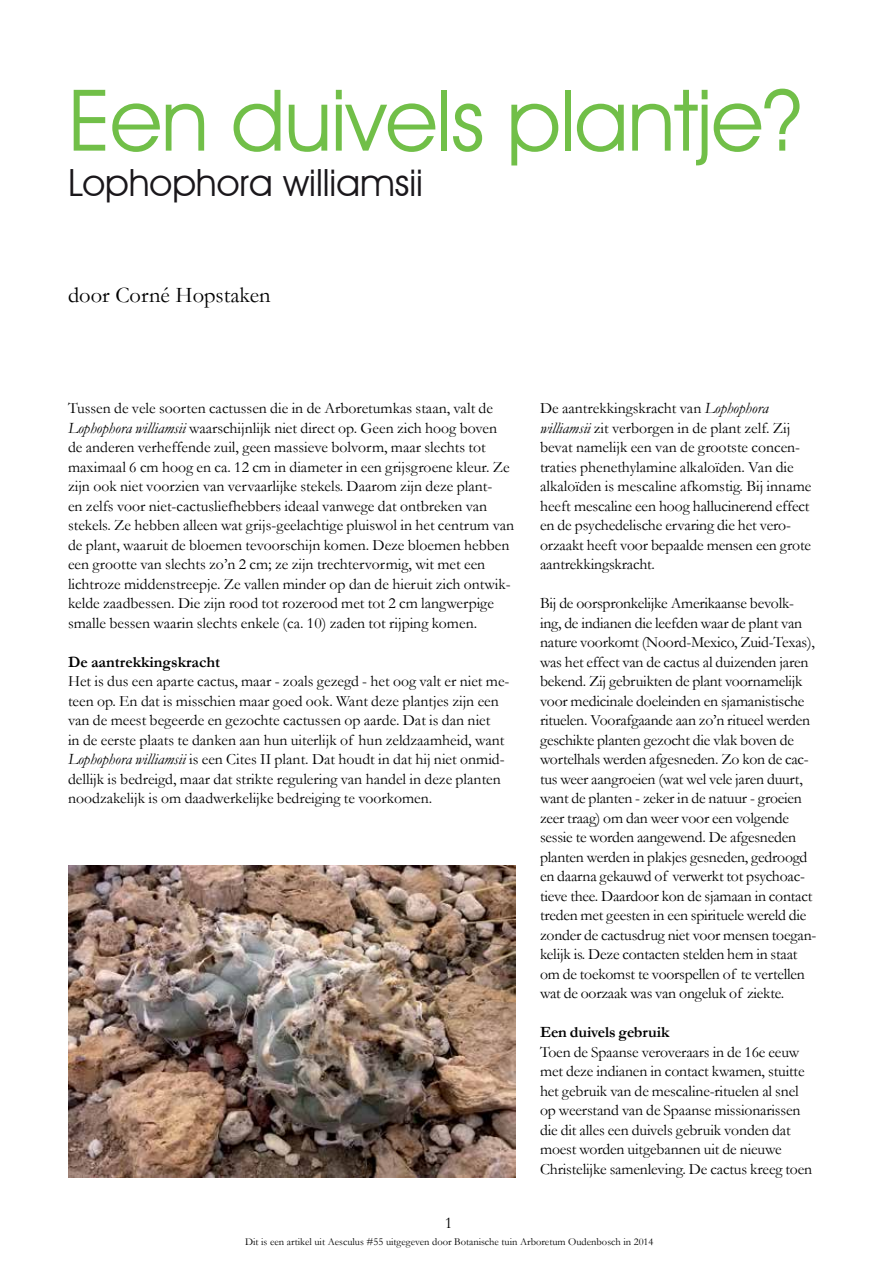
<style>
.page{position:relative;width:893px;height:1263px;background:#fff}
.page>*{position:absolute;margin:0;border:0;box-sizing:border-box;transform-origin:0 0}
.t1{font:85.5px "Avant Garde IT Cby BT";letter-spacing:-.01em;color:#71bf48}
.t2{font:37.5px "Avant Garde IT Cby BT";color:#1a171b}
.t3{font:22.5px "Garamond";color:#000}
.t4{font:16.5px "Garamond";color:#000}
.t5{font:15.75px/19.5px "Garamond";letter-spacing:-.01em;color:#000}
.t6{font:700 15.75px "Garamond";color:#000}
.t7{font:10.5px "Garamond";color:#000}
.s1{font-style:italic}
</style>
<div class="page">
<img style="left:68px;top:866px;width:447px;height:312px">
<h1 class="t1" style="left:68px;top:68px;width:735px">Een duivels plantje?</h1>
<h2 class="t2" style="left:68px;top:160px;width:357px">Lophophora williamsii</h2>
<h3 class="t3" style="left:68px;top:279px;width:204px">door Corné Hopstaken</h3>
<p class="t5" style="left:68px;top:398px;width:448px">Tussen de vele soorten cactussen die in de Arboretumkas staan, valt de <span class="s1">Lophophora williamsii</span> waarschijnlijk niet direct op. Geen zich hoog boven de anderen verheffende zuil, geen massieve bolvorm, maar slechts tot maximaal 6 cm hoog en ca. 12 cm in diameter in een grijsgroene kleur. Ze zijn ook niet voorzien van vervaarlijke stekels. Daarom zijn deze plant-<br>en zelfs voor niet-cactusliefhebbers ideaal vanwege dat ontbreken van stekels. Ze hebben alleen wat grijs-geelachtige pluiswol in het centrum van de plant, waaruit de bloemen tevoorschijn komen. Deze bloemen hebben een grootte van slechts zo’n 2 cm; ze zijn trechtervormig, wit met een lichtroze middenstreepje. Ze vallen minder op dan de hieruit zich ontwik&shy;kelde zaadbessen. Die zijn rood tot rozerood met tot 2 cm langwerpige smalle bessen waarin slechts enkele (ca. 10) zaden tot rijping komen.</p>
<p class="t6" style="left:68px;top:651px;width:153px">De aantrekkingskracht</p>
<p class="t5" style="left:68px;top:671px;width:443px">Het is dus een aparte cactus, maar - zoals gezegd - het oog valt er niet me&shy;teen op. En dat is misschien maar goed ook. Want deze plantjes zijn een van de meest begeerde en gezochte cactussen op aarde. Dat is dan niet<br>in de eerste plaats te danken aan hun uiterlijk of hun zeldzaamheid, want <span class="s1">Lophophora williamsii</span> is een Cites II plant. Dat houdt in dat hij niet onmid&shy;dellijk is bedreigd, maar dat strikte regulering van handel in deze planten noodzakelijk is om daadwerkelijke bedreiging te voorkomen.</p>
<p class="t5" style="left:540px;top:398px;width:273px">De aantrekkingskracht van <span class="s1">Lophophora williamsii</span> zit verborgen in de plant zelf. Zij bevat namelijk een van de grootste concen&shy;traties phenethylamine alkaloïden. Van die alkaloïden is mescaline afkomstig. Bij inname heeft mescaline een hoog hallucinerend effect en de psychedelische ervaring die het vero&shy;orzaakt heeft voor bepaalde mensen een grote aantrekkingskracht.</p>
<p class="t5" style="left:540px;top:593px;width:278px">Bij de oorspronkelijke Amerikaanse bevolk&shy;ing, de indianen die leefden waar de plant van nature voorkomt (Noord-Mexico, Zuid-Texas), was het effect van de cactus al duizenden jaren bekend. Zij gebruikten de plant voornamelijk voor medicinale doeleinden en sjamanistische rituelen. Voorafgaande aan zo’n ritueel werden geschikte planten gezocht die vlak boven de wortelhals werden afgesneden. Zo kon de cac&shy;tus weer aangroeien (wat wel vele jaren duurt, want de planten - zeker in de natuur - groeien zeer traag) om dan weer voor een volgende sessie te worden aangewend. De afgesneden planten werden in plakjes gesneden, gedroogd en daarna gekauwd of verwerkt tot psychoac&shy;tieve thee. Daardoor kon de sjamaan in contact treden met geesten in een spirituele wereld die zonder de cactusdrug niet voor mensen toegan&shy;kelijk is. Deze contacten stelden hem in staat om de toekomst te voorspellen of te vertellen wat de oorzaak was van ongeluk of ziekte.</p>
<p class="t6" style="left:540px;top:1021px;width:131px">Een duivels gebruik</p>
<p class="t5" style="left:540px;top:1041px;width:274px">Toen de Spaanse veroveraars in de 16e eeuw met deze indianen in contact kwamen, stuitte het gebruik van de mescaline-rituelen al snel op weerstand van de Spaanse missionarissen die dit alles een duivels gebruik vonden dat moest worden uitgebannen uit de nieuwe Christelijke samenleving. De cactus kreeg toen</p>
<p class="t4" style="left:445px;top:1212px;width:9px">1</p>
<p class="t7" style="left:245px;top:1235px;width:410px">Dit is een artikel uit Aesculus #55 uitgegeven door Botanische tuin Arboretum Oudenbosch in 2014</p>
</div>
